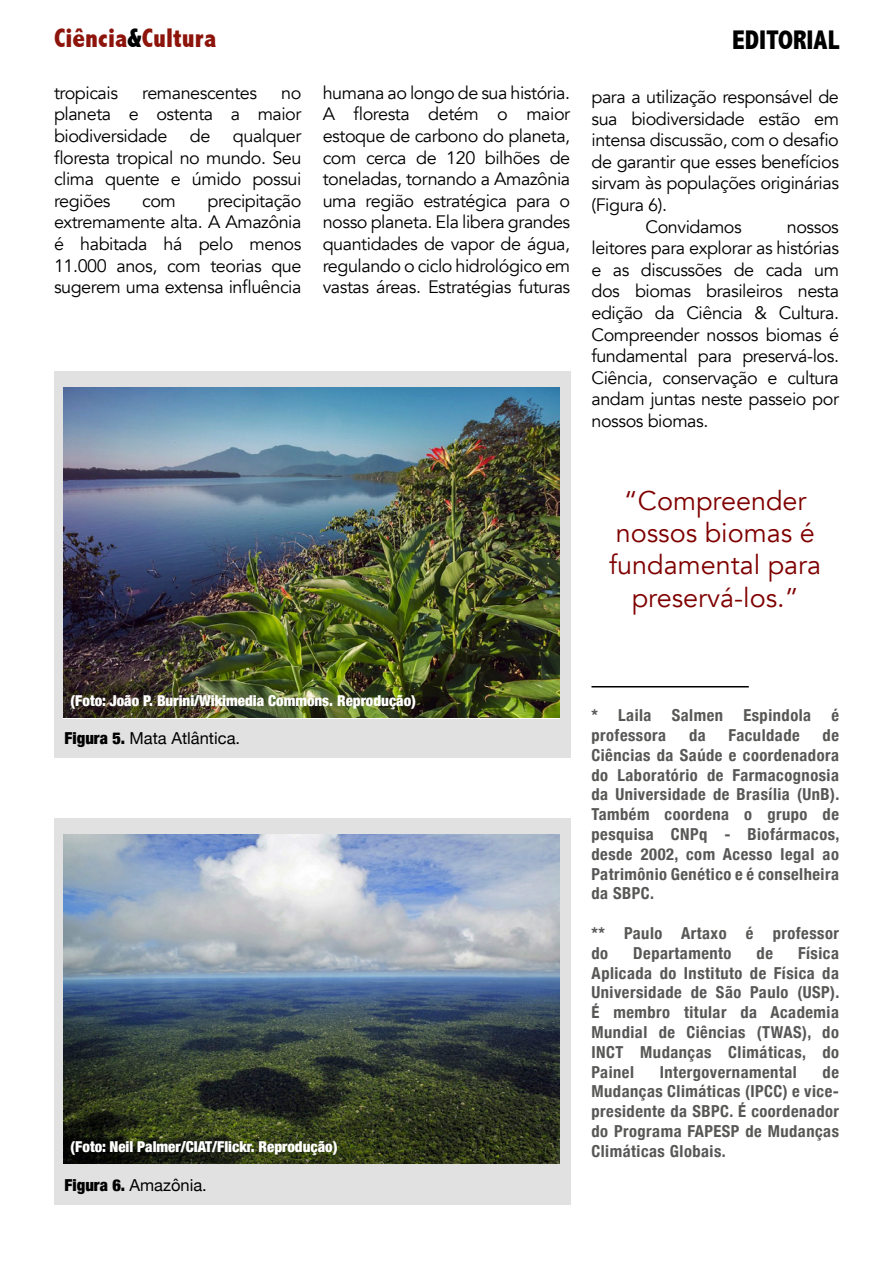
<style>
.page{position:relative;width:893px;height:1263px;background:#fff}
.page>*{position:absolute;margin:0;border:0;box-sizing:border-box;transform-origin:0 0}
.t1{font:27px/32.4px "Avenir";color:#800000;text-align:center}
.t2{font:800 condensed 27px "Abadi";color:#8d140b}
.t3{font:800 condensed 27px "Abadi";color:#000}
.t4{font:18px/21.6px "Avenir";letter-spacing:-.025em;color:#000;text-align:justify}
.t5{font:700 condensed 16.5px/19.8px "Helvetica Neue";letter-spacing:.03em;color:#575756;text-align:justify}
.t6{font:16.5px "Helvetica Neue";color:#000}
.t7{font:900 condensed 15px "Helvetica Neue";color:#fff}
.s1{color:#000}
.s2{font-weight:900;font-stretch:condensed}
</style>
<div class="page">
<hr style="left:591px;top:686px;width:158px;height:1px;background:#000">
<div style="left:54px;top:372px;width:516px;height:386px;background:#e1e1e1"></div>
<img style="left:64px;top:387px;width:496px;height:331px">
<div style="left:54px;top:819px;width:516px;height:386px;background:#e1e1e1"></div>
<img style="left:64px;top:834px;width:496px;height:329px">
<h1 class="t2" style="left:54px;top:22px;width:164px">Ciência<span class="s1">&amp;</span>Cultura</h1>
<h1 class="t3" style="left:732px;top:25px;width:108px">EDITORIAL</h1>
<p class="t4" style="left:591px;top:86px;width:249px">para a utilização responsável de</p>
<p class="t4" style="left:591px;top:108px;width:249px">sua biodiversidade estão em</p>
<p class="t4" style="left:591px;top:130px;width:249px">intensa discussão, com o desafio</p>
<p class="t4" style="left:591px;top:151px;width:249px">de garantir que esses benefícios</p>
<p class="t4" style="left:591px;top:173px;width:249px">sirvam às populações originárias</p>
<p class="t4" style="left:591px;top:194px;width:77px">(Figura 6).</p>
<p class="t4" style="left:645px;top:216px;width:98px">Convidamos</p>
<p class="t4" style="left:323px;top:82px;width:249px">humana ao longo de sua história.<br>A floresta detém o maior estoque de carbono do planeta, com cerca de 120 bilhões de toneladas, tornando a Amazônia uma região estratégica para o nosso planeta. Ela libera grandes quantidades de vapor de água, regulando o ciclo hidrológico em vastas áreas. Estratégias futuras</p>
<p class="t4" style="left:54px;top:82px;width:66px">tropicais</p>
<p class="t4" style="left:142px;top:82px;width:116px">remanescentes</p>
<p class="t4" style="left:54px;top:82px;width:249px;text-indent:227px">no planeta e ostenta a maior biodiversidade de qualquer floresta tropical no mundo. Seu clima quente e úmido possui regiões</p>
<p class="t4" style="left:54px;top:190px;width:249px;text-indent:153px">precipitação extremamente alta. A Amazônia é habitada há pelo menos 11.000 anos, com teorias que sugerem uma extensa influência</p>
<p class="t4" style="left:142px;top:190px;width:35px">com</p>
<p class="t4" style="left:591px;top:216px;width:249px;text-indent:195px">nossos leitores para explorar as histórias e as discussões de cada um dos biomas brasileiros nesta edição da Ciência &amp; Cultura.<br>Compreender nossos biomas é fundamental para preservá-los.<br>Ciência, conservação e cultura andam juntas neste passeio por nossos biomas.</p>
<p class="t7" style="left:71px;top:688px;width:347px">(Foto: João P. Burini/Wikimedia Commons. Reprodução)</p>
<p class="t6" style="left:65px;top:727px;width:177px"><span class="s2">Figura 5.</span> Mata Atlântica.</p>
<p class="t7" style="left:71px;top:1134px;width:268px">(Foto: Neil Palmer/CIAT/Flickr. Reprodução)</p>
<p class="t6" style="left:65px;top:1174px;width:144px"><span class="s2">Figura 6.</span> Amazônia.</p>
<h1 class="t1" style="left:609px;top:485px;width:214px">“Compreender nossos biomas é fundamental para preservá-los.”</h1>
<p class="t5" style="left:591px;top:704px;width:249px">* Laila Salmen Espindola é professora</p>
<p class="t5" style="left:591px;top:724px;width:250px;text-indent:231px">de Ciências da Saúde e coordenadora do Laboratório de Farmacognosia da Universidade de Brasília (UnB).<br>Também coordena o grupo de pesquisa CNPq - Biofármacos, desde 2002, com Acesso legal ao Patrimônio Genético e é conselheira da SBPC.</p>
<p class="t5" style="left:591px;top:922px;width:249px">** Paulo Artaxo é professor do</p>
<p class="t5" style="left:689px;top:724px;width:18px">da</p>
<p class="t5" style="left:729px;top:724px;width:73px">Faculdade</p>
<p class="t5" style="left:591px;top:942px;width:250px;text-indent:207px">Física Aplicada do Instituto de Física da Universidade de São Paulo (USP).<br>É membro titular da Academia Mundial de Ciências (TWAS), do INCT Mudanças Climáticas, do Painel</p>
<p class="t5" style="left:633px;top:942px;width:100px">Departamento</p>
<p class="t5" style="left:757px;top:942px;width:18px">de</p>
<p class="t5" style="left:591px;top:1061px;width:249px;text-indent:231px">de Mudanças Climáticas (IPCC) e vice&shy;presidente da SBPC. É coordenador do Programa FAPESP de Mudanças Climáticas Globais.</p>
<p class="t5" style="left:660px;top:1061px;width:138px">Intergovernamental</p>
</div>
